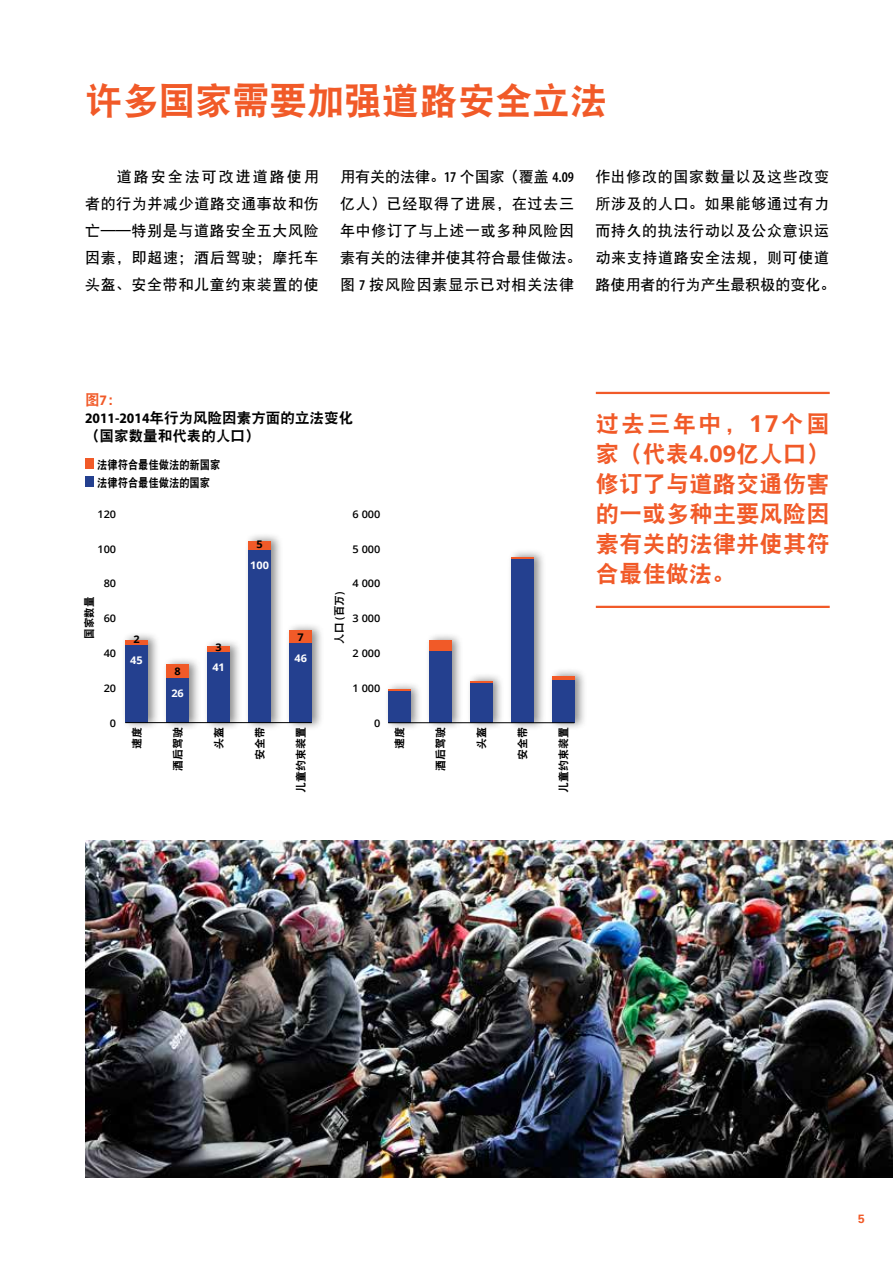
<style>
.page{position:relative;width:893px;height:1263px;background:#fff}
.page>*{position:absolute;margin:0;border:0;box-sizing:border-box;transform-origin:0 0}
.t1{font:37.5px "DFP Hei W9";letter-spacing:-.005em;color:#f15a28}
.t2{font:23.25px/30px "DFP Hei W9";letter-spacing:.005em;color:#f15a28;text-align:justify}
.t3{font:15px/27px "DFP Hei W7";letter-spacing:.04em;color:#000}
.t4{font:14.55px/18px "DFP Hei W9";color:#000}
.t5{font:12px/18px "DFP Hei W9";color:#000;scale:.86 1}
.t6{font:700 12px "Univers LT Std";color:#f15a28}
.t7{font:10.95px "DFP Hei W9";color:#000}
.t8{font:10.95px "DFP Hei W9";color:#000;scale:.96 1}
.t9{font:600 10.5px "Open Sans";color:#000;scale:1.04 1}
.t10{font:700 10.5px "Open Sans";color:#fff;scale:1.04 1}
.t11{font:700 10.5px "Open Sans";color:#000;scale:1.04 1}
.s1{font-family:"Myriad Pro";font-weight:600;font-stretch:condensed}
.s2{color:#f15a28}
.s3{font-family:"Myriad Pro";font-weight:700;font-stretch:semi-condensed;color:#f15a28}
.s4{font-family:"Myriad Pro";font-weight:700;font-stretch:semi-condensed}
.s5{font-family:"Open Sans";font-weight:600}
.s6{font-family:"Open Sans";font-weight:700}
</style>
<div class="page">
<div style="left:85px;top:458px;width:9px;height:11px;background:#f15a28"></div>
<div style="left:85px;top:476px;width:9px;height:11px;background:#24408f"></div>
<div style="left:121px;top:632px;width:39px;height:99px;background:#000;opacity:.45"></div>
<div style="left:125px;top:644px;width:23px;height:79px;background:#24408f"></div>
<hr style="left:125px;top:640px;width:23px;height:4px;background:#f15a28">
<div style="left:162px;top:656px;width:39px;height:75px;background:#000;opacity:.45"></div>
<div style="left:166px;top:676px;width:23px;height:47px;background:#24408f"></div>
<div style="left:166px;top:664px;width:23px;height:14px;background:#f15a28"></div>
<div style="left:204px;top:638px;width:38px;height:93px;background:#000;opacity:.45"></div>
<div style="left:208px;top:651px;width:22px;height:72px;background:#24408f"></div>
<div style="left:208px;top:647px;width:22px;height:5px;background:#f15a28"></div>
<div style="left:245px;top:532px;width:38px;height:199px;background:#000;opacity:.45"></div>
<div style="left:249px;top:548px;width:22px;height:175px;background:#24408f"></div>
<div style="left:249px;top:541px;width:22px;height:9px;background:#f15a28"></div>
<div style="left:286px;top:622px;width:38px;height:109px;background:#000;opacity:.45"></div>
<div style="left:290px;top:642px;width:22px;height:81px;background:#24408f"></div>
<div style="left:290px;top:630px;width:22px;height:13px;background:#f15a28"></div>
<hr style="left:125px;top:722px;width:187px;height:1px;background:#000">
<div style="left:384px;top:681px;width:39px;height:50px;background:#000;opacity:.45"></div>
<div style="left:388px;top:690px;width:22px;height:33px;background:#24408f"></div>
<hr style="left:388px;top:689px;width:22px;height:2px;background:#f15a28">
<div style="left:425px;top:632px;width:39px;height:99px;background:#000;opacity:.45"></div>
<div style="left:429px;top:649px;width:22px;height:74px;background:#24408f"></div>
<div style="left:429px;top:640px;width:22px;height:11px;background:#f15a28"></div>
<div style="left:466px;top:672px;width:39px;height:59px;background:#000;opacity:.45"></div>
<div style="left:470px;top:682px;width:22px;height:41px;background:#24408f"></div>
<svg style="left:470px;top:681px;width:22px;height:1px"></svg>
<div style="left:507px;top:548px;width:39px;height:183px;background:#000;opacity:.45"></div>
<div style="left:511px;top:558px;width:22px;height:165px;background:#24408f"></div>
<svg style="left:511px;top:557px;width:22px;height:1px"></svg>
<div style="left:548px;top:668px;width:39px;height:63px;background:#000;opacity:.45"></div>
<div style="left:552px;top:678px;width:23px;height:45px;background:#24408f"></div>
<hr style="left:552px;top:676px;width:23px;height:3px;background:#f15a28">
<hr style="left:388px;top:722px;width:186px;height:1px;background:#000">
<img style="left:85px;top:840px;width:808px;height:338px">
<hr style="left:596px;top:392px;width:234px;height:2px;background:#f15a28">
<hr style="left:596px;top:606px;width:234px;height:2px;background:#f15a28">
<h1 class="t1" style="left:85px;top:80px;width:524px">许多国家需要加强道路安全立法</h1>
<p class="t3" style="left:85px;top:163px;width:235px;text-align:justify;text-indent:32px">道路安全法可改进道路使用者的行为并减少道路交通事故和伤亡——特别是与道路安全五大风险因素，即超速；酒后驾驶；摩托车头盔、安全带和儿童约束装置的使</p>
<p class="t3" style="left:340px;top:163px;width:243px">用有关的法律。<span class="s1">17</span> 个国家（覆盖 <span class="s1">4.09</span>亿人）已经取得了进展，在过去三年中修订了与上述一或多种风险因素有关的法律并使其符合最佳做法。图 <span class="s1">7</span> 按风险因素显示已对相关法律</p>
<p class="t3" style="left:595px;top:163px;width:241px">作出修改的国家数量以及这些改变所涉及的人口。如果能够通过有力而持久的执法行动以及公众意识运动来支持道路安全法规，则可使道路使用者的行为产生最积极的变化。</p>
<p class="t4" style="left:85px;top:390px;width:270px"><span class="s2">图</span><span class="s3">7</span><span class="s2">：<br></span><span class="s4">2011-2014</span>年行为风险因素方面的立法变化（国家数量和代表的人口）</p>
<p class="t5" style="left:97px;top:455px;width:145px">法律符合最佳做法的新国家法律符合最佳做法的国家</p>
<p class="t9" style="left:97px;top:507px;width:20px">120</p>
<p class="t9" style="left:353px;top:507px;width:28px">6 000</p>
<p class="t9" style="left:97px;top:541px;width:20px">100</p>
<p class="t11" style="left:257px;top:537px;width:8px">5</p>
<p class="t10" style="left:250px;top:558px;width:20px">100</p>
<p class="t9" style="left:353px;top:542px;width:28px">5 000</p>
<p class="t8" style="left:83px;top:639px;width:45px;rotate:-90deg">国家数量</p>
<p class="t9" style="left:104px;top:576px;width:14px">80</p>
<p class="t9" style="left:104px;top:611px;width:14px">60</p>
<p class="t9" style="left:104px;top:646px;width:14px">40</p>
<p class="t9" style="left:104px;top:681px;width:14px">20</p>
<p class="t9" style="left:110px;top:716px;width:8px">0</p>
<p class="t11" style="left:133px;top:632px;width:8px">2</p>
<p class="t10" style="left:130px;top:653px;width:14px">45</p>
<p class="t7" style="left:131px;top:749px;width:23px;rotate:-90deg">速度</p>
<p class="t11" style="left:174px;top:664px;width:8px">8</p>
<p class="t10" style="left:171px;top:686px;width:14px">26</p>
<p class="t7" style="left:172px;top:771px;width:45px;rotate:-90deg">酒后驾驶</p>
<p class="t11" style="left:215px;top:639px;width:8px">3</p>
<p class="t10" style="left:212px;top:660px;width:14px">41</p>
<p class="t7" style="left:213px;top:749px;width:23px;rotate:-90deg">头盔</p>
<p class="t7" style="left:254px;top:760px;width:34px;rotate:-90deg">安全带</p>
<p class="t11" style="left:298px;top:630px;width:8px">7</p>
<p class="t10" style="left:294px;top:651px;width:14px">46</p>
<p class="t7" style="left:295px;top:793px;width:67px;rotate:-90deg">儿童约束装置</p>
<p class="t9" style="left:353px;top:576px;width:28px">4 000</p>
<p class="t9" style="left:353px;top:611px;width:28px">3 000</p>
<p class="t8" style="left:333px;top:643px;width:55px;rotate:-90deg">人口 <span class="s5">(</span>百万<span class="s5">)</span></p>
<p class="t9" style="left:353px;top:646px;width:28px">2 000</p>
<p class="t9" style="left:353px;top:681px;width:28px">1 000</p>
<p class="t9" style="left:374px;top:716px;width:8px">0</p>
<p class="t7" style="left:394px;top:749px;width:23px;rotate:-90deg">速度</p>
<p class="t7" style="left:435px;top:771px;width:45px;rotate:-90deg">酒后驾驶</p>
<p class="t7" style="left:476px;top:749px;width:23px;rotate:-90deg">头盔</p>
<p class="t7" style="left:517px;top:760px;width:34px;rotate:-90deg">安全带</p>
<p class="t7" style="left:558px;top:793px;width:67px;rotate:-90deg">儿童约束装置</p>
<h2 class="t2" style="left:596px;top:409px;width:235px">过去三年中，<span class="s6">17</span>个国家（代表<span class="s6">4.09</span>亿人口）修订了与道路交通伤害的一或多种主要风险因素有关的法律并使其符合最佳做法。</h2>
<p class="t6" style="left:858px;top:1212px;width:8px">5</p>
</div>
